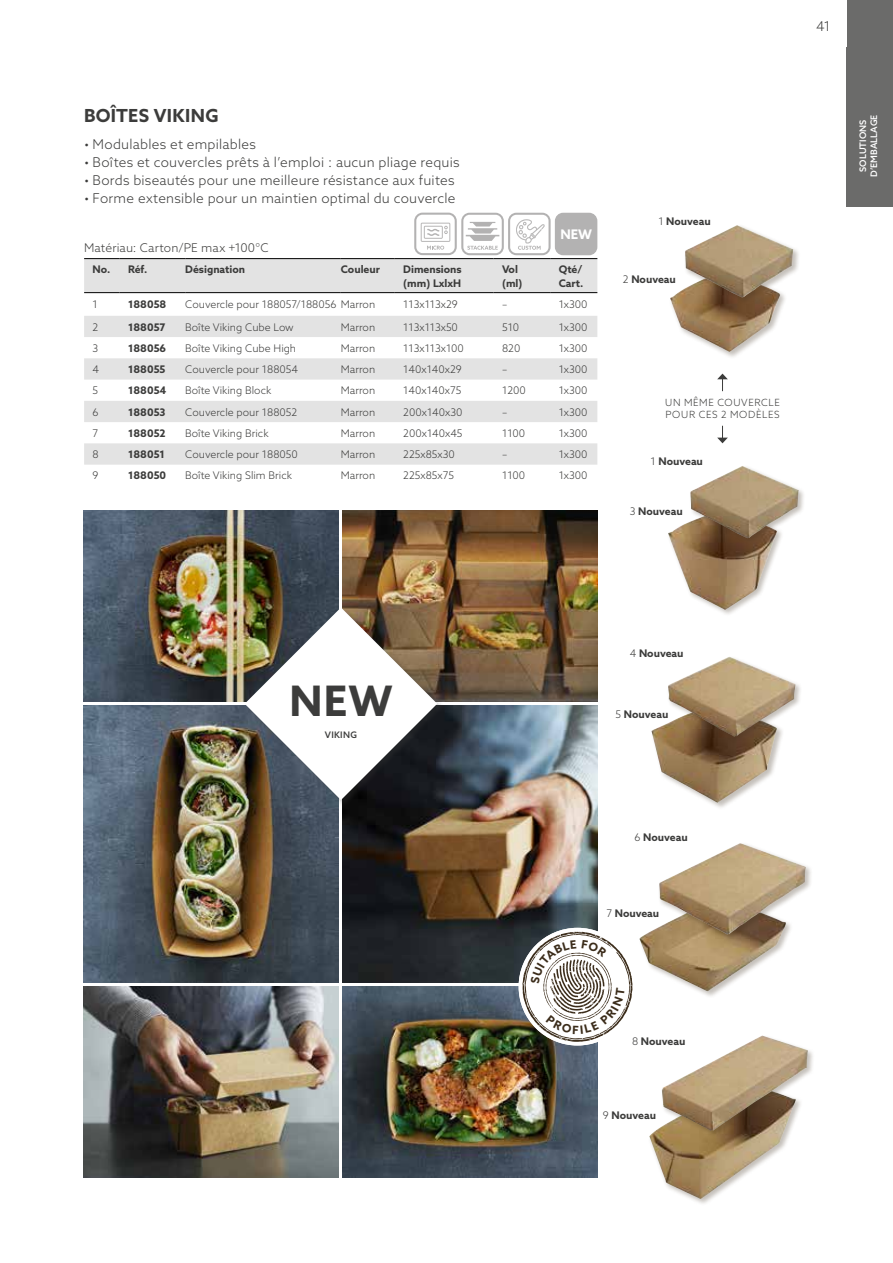
<style>
.page{position:relative;width:893px;height:1263px;background:#fff}
.page>*{position:absolute;margin:0;border:0;box-sizing:border-box;transform-origin:0 0}
.t1{font:700 42px "Azo Sans";color:#3c3c3b}
.t2{font:700 18px "Azo Sans";letter-spacing:.02em;color:#3c3c3b}
.t3{font:300 13.5px "Azo Sans";letter-spacing:.015em;color:#3c3c3b}
.t4{font:700 13.2px "Azo Sans";color:#fff}
.t5{font:300 12px "Azo Sans";letter-spacing:.01em;color:#3c3c3b}
.t6{font:300 10.5px "Azo Sans";color:#3c3c3b}
.t7{font:700 10.5px/13.5px "Azo Sans";color:#3c3c3b}
.t8{font:300 9.9px/11.9px "Azo Sans";letter-spacing:.07em;color:#3c3c3b}
.t9{font:500 9px/11.2px "Azo Sans";letter-spacing:.005em;color:#fff;text-align:center}
.t10{font:500 9px "Azo Sans";letter-spacing:.035em;color:#3c3c3b}
.s1{font-weight:300}
</style>
<div class="page">
<img style="left:343px;top:986px;width:254px;height:192px">
<img style="left:343px;top:510px;width:254px;height:192px">
<img style="left:84px;top:706px;width:254px;height:276px">
<img style="left:343px;top:706px;width:254px;height:276px">
<img style="left:84px;top:986px;width:254px;height:192px">
<img style="left:84px;top:510px;width:254px;height:192px">
<img style="left:649px;top:1127px;width:139px;height:72px">
<div style="left:661px;top:1034px;width:154px;height:104px;background:#3b2c1a;opacity:.3"></div>
<img style="left:662px;top:1035px;width:146px;height:96px">
<img style="left:639px;top:927px;width:146px;height:64px">
<div style="left:658px;top:842px;width:155px;height:99px;background:#3b2c1a;opacity:.3"></div>
<img style="left:659px;top:843px;width:147px;height:92px">
<img style="left:668px;top:522px;width:109px;height:88px">
<div style="left:689px;top:465px;width:117px;height:80px;background:#3b2c1a;opacity:.3"></div>
<img style="left:690px;top:466px;width:109px;height:72px">
<div style="left:669px;top:270px;width:118px;height:89px;background:#3b2c1a;opacity:.3"></div>
<img style="left:670px;top:271px;width:110px;height:81px">
<div style="left:684px;top:224px;width:117px;height:80px;background:#3b2c1a;opacity:.3"></div>
<img style="left:685px;top:225px;width:108px;height:72px">
<img style="left:651px;top:723px;width:126px;height:80px">
<div style="left:667px;top:655px;width:136px;height:89px;background:#3b2c1a;opacity:.3"></div>
<img style="left:668px;top:657px;width:127px;height:80px">
<div style="left:244px;top:606px;width:200px;height:201px;background:#3c3c3b;opacity:.3"></div>
<svg style="left:245px;top:607px;width:192px;height:193px"></svg>
<div style="left:519px;top:928px;width:117px;height:117px;background:#fff;border-radius:50%"></div>
<div style="left:847px;top:0;width:46px;height:207px;background:#6b6b6a"></div>
<svg style="left:84px;top:259px;width:513px;height:206px;fill:#e3e3e3"></svg>
<hr style="left:84px;top:258px;width:36px;height:1px;background:#000">
<hr style="left:120px;top:258px;width:65px;height:1px;background:#000">
<hr style="left:185px;top:258px;width:156px;height:1px;background:#000">
<hr style="left:341px;top:258px;width:54px;height:1px;background:#000">
<hr style="left:395px;top:258px;width:99px;height:1px;background:#000">
<hr style="left:494px;top:258px;width:56px;height:1px;background:#000">
<hr style="left:550px;top:258px;width:47px;height:1px;background:#000">
<hr style="left:84px;top:292px;width:36px;height:1px;background:#000">
<hr style="left:120px;top:292px;width:65px;height:1px;background:#000">
<hr style="left:185px;top:292px;width:156px;height:1px;background:#000">
<hr style="left:341px;top:292px;width:54px;height:1px;background:#000">
<hr style="left:395px;top:292px;width:99px;height:1px;background:#000">
<hr style="left:494px;top:292px;width:56px;height:1px;background:#000">
<hr style="left:550px;top:292px;width:47px;height:1px;background:#000">
<svg style="left:717px;top:374px;width:11px;height:17px"></svg>
<svg style="left:717px;top:426px;width:11px;height:17px"></svg>
<svg style="left:414px;top:213px;width:183px;height:42px"></svg>
<svg style="left:522px;top:932px;width:110px;height:110px"></svg>
<h2 class="t2" style="left:84px;top:104px;width:136px">BOÎTES VIKING</h2>
<p class="t3" style="left:84px;top:135px;width:173px">• Modulables et empilables</p>
<p class="t3" style="left:84px;top:153px;width:377px">• Boîtes et couvercles prêts à l’emploi : aucun pliage requis</p>
<p class="t3" style="left:84px;top:171px;width:372px">• Bords biseautés pour une meilleure résistance aux fuites</p>
<p class="t3" style="left:84px;top:189px;width:373px">• Forme extensible pour un maintien optimal du couvercle</p>
<p class="t5" style="left:84px;top:240px;width:186px">Matériau: Carton/PE max +100°C</p>
<p class="t4" style="left:560px;top:225px;width:33px">NEW</p>
<p class="t7" style="left:93px;top:263px;width:56px">No. Réf.</p>
<p class="t7" style="left:185px;top:263px;width:61px">Désignation</p>
<p class="t7" style="left:341px;top:263px;width:41px">Couleur</p>
<p class="t7" style="left:403px;top:263px;width:60px">Dimensions (mm) LxlxH</p>
<p class="t7" style="left:502px;top:263px;width:22px">Vol (ml)</p>
<p class="t7" style="left:559px;top:263px;width:26px">Qté/<br>Cart.</p>
<p class="t6" style="left:93px;top:298px;width:7px">1</p>
<p class="t7" style="left:128px;top:298px;width:40px">188058</p>
<p class="t6" style="left:185px;top:298px;width:191px">Couvercle pour 188057/188056 Marron</p>
<p class="t6" style="left:403px;top:298px;width:56px">113x113x29</p>
<p class="t6" style="left:502px;top:298px;width:7px">–</p>
<p class="t6" style="left:559px;top:298px;width:30px">1x300</p>
<p class="t6" style="left:93px;top:320px;width:7px">2</p>
<p class="t7" style="left:128px;top:320px;width:39px">188057</p>
<p class="t6" style="left:185px;top:320px;width:110px">Boîte Viking Cube Low</p>
<p class="t6" style="left:341px;top:320px;width:36px">Marron</p>
<p class="t6" style="left:403px;top:320px;width:56px">113x113x50</p>
<p class="t6" style="left:502px;top:320px;width:19px">510</p>
<p class="t6" style="left:559px;top:320px;width:30px">1x300</p>
<p class="t6" style="left:93px;top:341px;width:7px">3</p>
<p class="t7" style="left:128px;top:341px;width:40px">188056</p>
<p class="t6" style="left:185px;top:341px;width:112px">Boîte Viking Cube High</p>
<p class="t6" style="left:341px;top:341px;width:36px">Marron</p>
<p class="t6" style="left:403px;top:341px;width:62px">113x113x100</p>
<p class="t6" style="left:502px;top:341px;width:20px">820</p>
<p class="t6" style="left:559px;top:341px;width:30px">1x300</p>
<p class="t6" style="left:93px;top:362px;width:8px">4</p>
<p class="t7" style="left:128px;top:362px;width:39px">188055</p>
<p class="t6" style="left:185px;top:362px;width:114px">Couvercle pour 188054</p>
<p class="t6" style="left:341px;top:362px;width:36px">Marron</p>
<p class="t6" style="left:403px;top:362px;width:60px">140x140x29</p>
<p class="t6" style="left:502px;top:362px;width:7px">–</p>
<p class="t6" style="left:559px;top:362px;width:30px">1x300</p>
<p class="t6" style="left:93px;top:384px;width:7px">5</p>
<p class="t7" style="left:128px;top:384px;width:40px">188054</p>
<p class="t6" style="left:185px;top:384px;width:88px">Boîte Viking Block</p>
<p class="t6" style="left:341px;top:384px;width:36px">Marron</p>
<p class="t6" style="left:403px;top:384px;width:60px">140x140x75</p>
<p class="t6" style="left:502px;top:384px;width:25px">1200</p>
<p class="t6" style="left:559px;top:384px;width:30px">1x300</p>
<p class="t6" style="left:93px;top:405px;width:8px">6</p>
<p class="t7" style="left:128px;top:405px;width:39px">188053</p>
<p class="t6" style="left:185px;top:405px;width:114px">Couvercle pour 188052</p>
<p class="t6" style="left:341px;top:405px;width:36px">Marron</p>
<p class="t6" style="left:403px;top:405px;width:61px">200x140x30</p>
<p class="t6" style="left:502px;top:405px;width:7px">–</p>
<p class="t6" style="left:559px;top:405px;width:30px">1x300</p>
<p class="t6" style="left:93px;top:426px;width:7px">7</p>
<p class="t7" style="left:128px;top:426px;width:39px">188052</p>
<p class="t6" style="left:185px;top:426px;width:85px">Boîte Viking Brick</p>
<p class="t6" style="left:341px;top:426px;width:36px">Marron</p>
<p class="t6" style="left:403px;top:426px;width:61px">200x140x45</p>
<p class="t6" style="left:502px;top:426px;width:25px">1100</p>
<p class="t6" style="left:559px;top:426px;width:30px">1x300</p>
<p class="t6" style="left:93px;top:448px;width:8px">8</p>
<p class="t7" style="left:128px;top:447px;width:38px">188051</p>
<p class="t6" style="left:185px;top:448px;width:114px">Couvercle pour 188050</p>
<p class="t6" style="left:341px;top:448px;width:36px">Marron</p>
<p class="t6" style="left:403px;top:448px;width:53px">225x85x30</p>
<p class="t6" style="left:502px;top:448px;width:7px">–</p>
<p class="t6" style="left:559px;top:448px;width:30px">1x300</p>
<p class="t6" style="left:93px;top:469px;width:7px">9</p>
<p class="t7" style="left:128px;top:469px;width:40px">188050</p>
<p class="t6" style="left:185px;top:469px;width:108px">Boîte Viking Slim Brick</p>
<p class="t6" style="left:341px;top:469px;width:36px">Marron</p>
<p class="t6" style="left:403px;top:469px;width:52px">225x85x75</p>
<p class="t6" style="left:502px;top:469px;width:25px">1100</p>
<p class="t6" style="left:559px;top:469px;width:30px">1x300</p>
<p class="t7" style="left:658px;top:215px;width:54px"><span class="s1">1</span> Nouveau</p>
<p class="t7" style="left:623px;top:272px;width:54px"><span class="s1">2</span> Nouveau</p>
<p class="t8" style="left:665px;top:397px;width:116px">UN MÊME COUVERCLE<br>POUR CES 2 MODÈLES</p>
<p class="t7" style="left:651px;top:455px;width:54px"><span class="s1">1</span> Nouveau</p>
<p class="t7" style="left:630px;top:504px;width:54px"><span class="s1">3</span> Nouveau</p>
<p class="t3" style="left:816px;top:18px;width:16px">41</p>
<p class="t9" style="left:857px;top:177px;width:64px;rotate:-90deg">SOLUTIONS<br>D’EMBALLAGE</p>
<h1 class="t1" style="left:289px;top:674px;width:105px">NEW</h1>
<p class="t10" style="left:325px;top:729px;width:34px">VIKING</p>
<p class="t7" style="left:630px;top:647px;width:55px"><span class="s1">4</span> Nouveau</p>
<p class="t7" style="left:616px;top:707px;width:54px"><span class="s1">5</span> Nouveau</p>
<p class="t7" style="left:635px;top:830px;width:55px"><span class="s1">6</span> Nouveau</p>
<p class="t7" style="left:606px;top:906px;width:54px"><span class="s1">7</span> Nouveau</p>
<p class="t7" style="left:632px;top:1035px;width:55px"><span class="s1">8</span> Nouveau</p>
<p class="t7" style="left:603px;top:1108px;width:55px"><span class="s1">9</span> Nouveau</p>
</div>
